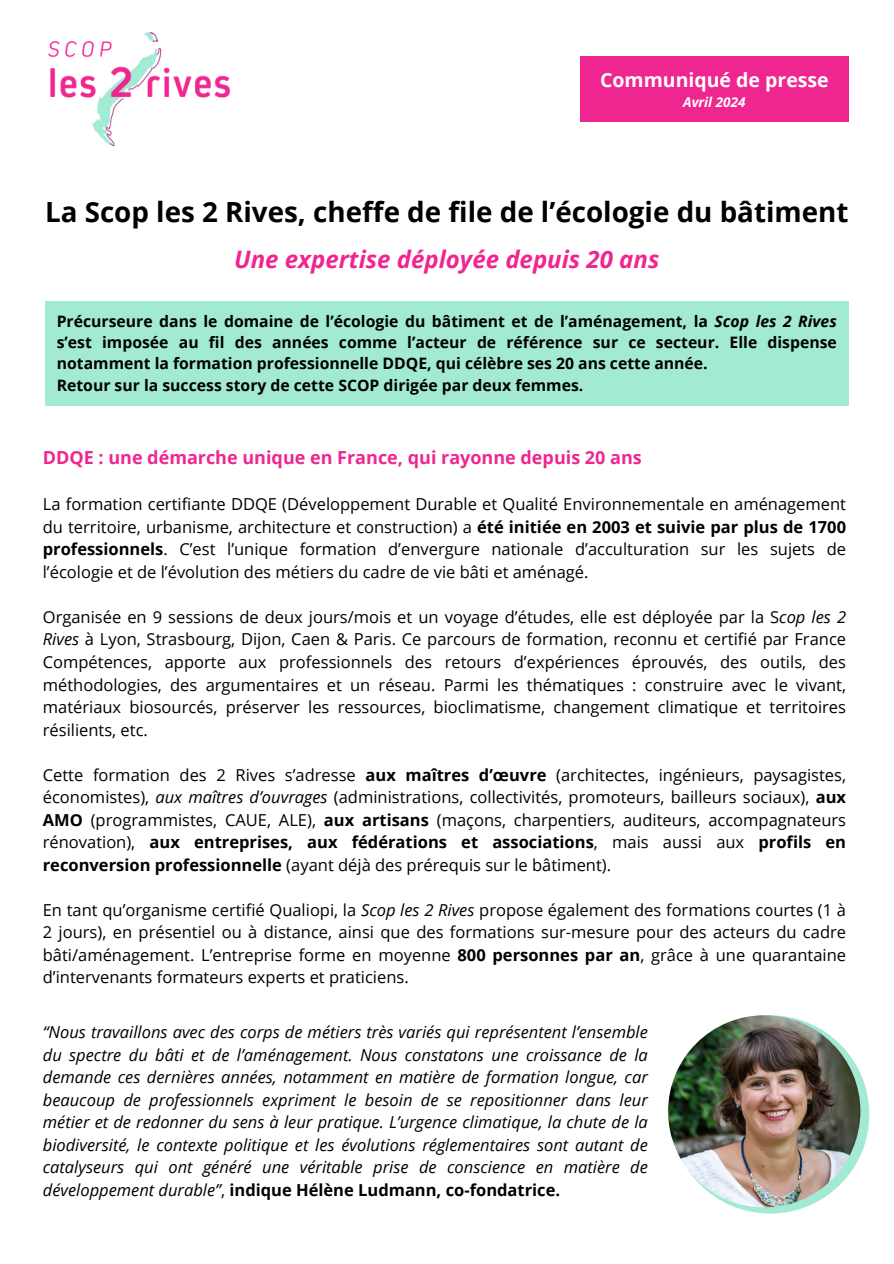
<style>
.page{position:relative;width:894px;height:1264px;background:#fff}
.page>*{position:absolute;margin:0;border:0;box-sizing:border-box;transform-origin:0 0}
.t1{font:700 27.75px "Open Sans";color:#000}
.t2{font:italic 700 24px "Open Sans";color:#f02690}
.t3{font:700 19.5px "Open Sans";color:#fff}
.t4{font:700 18px "Open Sans";color:#f02690}
.t5{font:16.5px/22.5px "Open Sans";color:#000;text-align:justify}
.t6{font:italic 16.5px/22.5px "Open Sans";color:#000;text-align:justify}
.t7{font:700 15.75px/21.3px "Open Sans";color:#000}
.t8{font:italic 700 13.5px "Open Sans";color:#fff}
.s1{font-style:italic}
.s2{font-weight:700}
.s3{font-style:normal}
.s4{font-weight:700;font-style:normal}
</style>
<div class="page">
<div style="left:580px;top:57px;width:268px;height:65px;background:#f02690"></div>
<img style="left:48px;top:31px;width:182px;height:116px">
<div style="left:45px;top:301px;width:803px;height:105px;background:#a2ead4"></div>
<div style="left:670px;top:1015px;width:199px;height:198px;background:#a2ead4;border-radius:50%"></div>
<img style="left:668px;top:1015px;width:192px;height:192px;border-radius:50%">
<p class="t3" style="left:600px;top:66px;width:230px">Communiqué de presse</p>
<p class="t8" style="left:683px;top:93px;width:64px">Avril 2024</p>
<h1 class="t1" style="left:45px;top:192px;width:804px">La Scop les 2 Rives, cheffe de file de l’écologie du bâtiment</h1>
<h2 class="t2" style="left:234px;top:243px;width:426px">Une expertise déployée depuis 20 ans</h2>
<h4 class="t7" style="left:57px;top:310px;width:781px">Précurseure dans le domaine de l’écologie du bâtiment et de l’aménagement, la <span class="s1">Scop les 2 Rives </span>s’est imposée au fil des années comme l’acteur de référence sur ce secteur. Elle dispense notamment la formation professionnelle DDQE, qui célèbre ses 20 ans cette année.<br>Retour sur la success story de cette SCOP dirigée par deux femmes.</h4>
<h3 class="t4" style="left:43px;top:444px;width:600px">DDQE : une démarche unique en France, qui rayonne depuis 20 ans</h3>
<p class="t5" style="left:43px;top:493px;width:804px">La formation certifiante DDQE (Développement Durable et Qualité Environnementale en aménagement du territoire, urbanisme, architecture et construction) a <span class="s2">été initiée en 2003 et suivie par plus de 1700 professionnels</span>. C’est l’unique formation d’envergure nationale d’acculturation sur les sujets de l’écologie et de l’évolution des métiers du cadre de vie bâti et aménagé.</p>
<p class="t5" style="left:43px;top:605px;width:804px">Organisée en 9 sessions de deux jours/mois et un voyage d’études, elle est déployée par la S<span class="s1">cop les 2<br>Rives</span> à Lyon, Strasbourg, Dijon, Caen &amp; Paris. Ce parcours de formation, reconnu et certifié par France Compétences, apporte aux professionnels des retours d’expériences éprouvés, des outils, des méthodologies, des argumentaires et un réseau. Parmi les thématiques : construire avec le vivant, matériaux biosourcés, préserver les ressources, bioclimatisme, changement climatique et territoires résilients, etc.</p>
<p class="t5" style="left:43px;top:763px;width:804px">Cette formation des 2 Rives s’adresse <span class="s2">aux maîtres d’œuvre</span> (architectes, ingénieurs, paysagistes, économistes), <span class="s1">aux maîtres d’ouvrages</span> (administrations, collectivités, promoteurs, bailleurs sociaux), <span class="s2">aux AMO</span> (programmistes, CAUE, ALE), <span class="s2">aux artisans</span> (maçons, charpentiers, auditeurs, accompagnateurs rénovation), <span class="s2">aux entreprises, aux fédérations et associations</span>, mais aussi aux <span class="s2">profils en reconversion professionnelle</span> (ayant déjà des prérequis sur le bâtiment).</p>
<p class="t5" style="left:43px;top:898px;width:804px">En tant qu’organisme certifié Qualiopi, la <span class="s1">Scop les 2 Rives</span> propose également des formations courtes (1 à 2 jours), en présentiel ou à distance, ainsi que des formations sur-mesure pour des acteurs du cadre bâti/aménagement. L’entreprise forme en moyenne <span class="s2">800 personnes par an</span>, grâce à une quarantaine d’intervenants formateurs experts et praticiens.</p>
<p class="t6" style="left:43px;top:1020px;width:606px">“Nous travaillons avec des corps de métiers très variés qui représentent l’ensemble du spectre du bâti et de l’aménagement. Nous constatons une croissance de la demande ces dernières années, notamment en matière de formation longue, car beaucoup de professionnels expriment le besoin de se repositionner dans leur métier et de redonner du sens à leur pratique. L’urgence climatique, la chute de la biodiversité, le contexte politique et les évolutions réglementaires sont autant de catalyseurs qui ont généré une véritable prise de conscience en matière de développement durable”<span class="s3">,</span> <span class="s4">indique Hélène Ludmann, co-fondatrice.</span></p>
</div>
